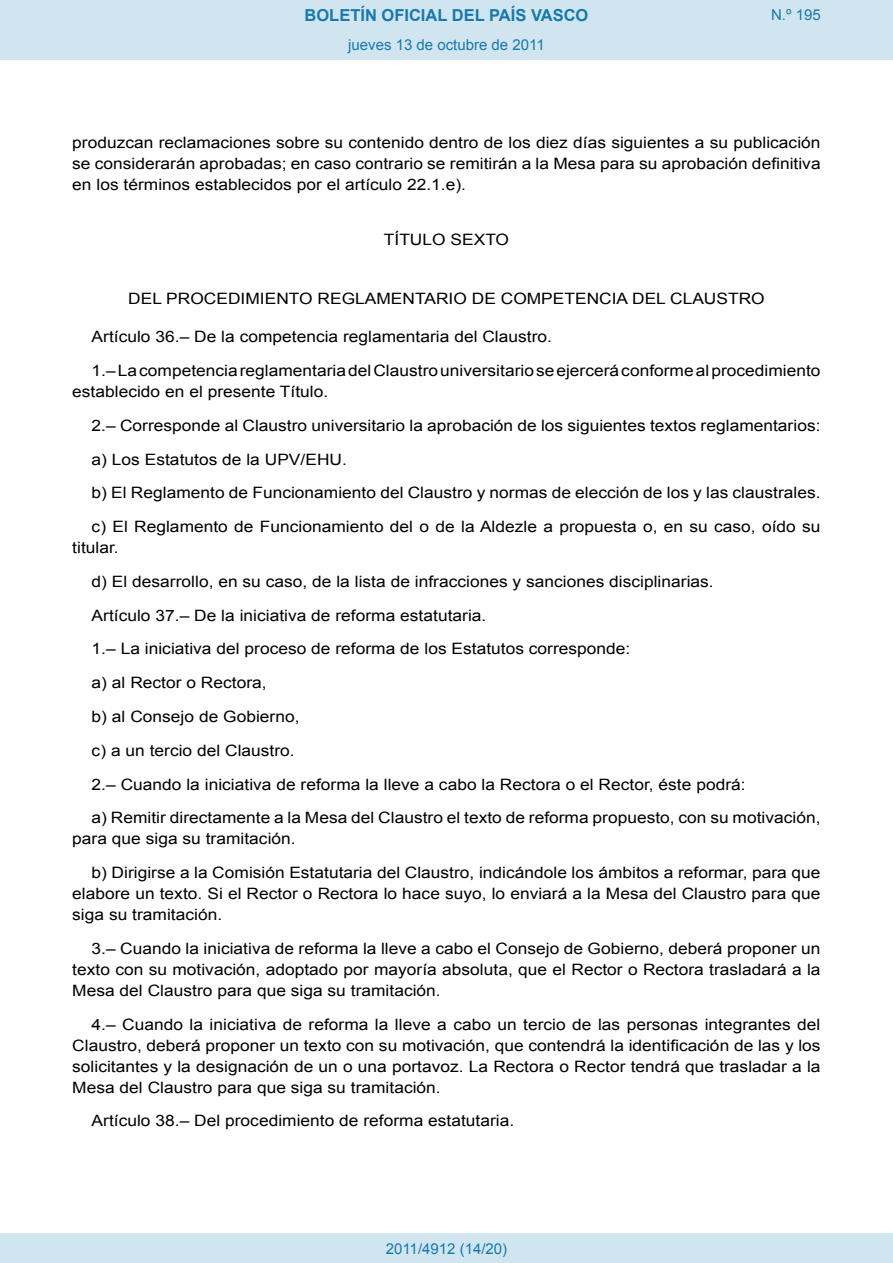
<style>
.page{position:relative;width:893px;height:1263px;background:#fff}
.page>*{position:absolute;margin:0;border:0;box-sizing:border-box;transform-origin:0 0}
.t1{font:700 16.5px "Arial";color:#1879ad}
.BOPVDetalle{font:15.6px/21px "Arial";color:#000;text-align:justify;scale:1.11 1}
.BOPVClave{font:15.6px "Arial";color:#000;scale:1.11 1}
.Paginacion_Centro{font:15px "Arial";color:#1879ad}
</style>
<div class="page">
<div style="left:0;top:0;width:893px;height:60px;background:#d0e5f0"></div>
<div style="left:0;top:1233px;width:893px;height:30px;background:#d0e5f0"></div>
<p class="t1" style="left:305px;top:4px;width:285px">BOLETÍN OFICIAL DEL PAÍS VASCO</p>
<p class="Paginacion_Centro" style="left:348px;top:35px;width:198px">jueves 13 de octubre de 2011</p>
<p class="Paginacion_Centro" style="left:771px;top:5px;width:51px">N.º 195</p>
<p class="BOPVDetalle" style="left:72px;top:132px;width:676px">produzcan reclamaciones sobre su contenido dentro de los diez días siguientes a su publicación se considerarán aprobadas; en caso contrario se remitirán a la Mesa para su aprobación definitiva en los términos establecidos por el artículo 22.1.e).</p>
<p class="BOPVClave" style="left:384px;top:229px;width:114px">TÍTULO SEXTO</p>
<p class="BOPVClave" style="left:128px;top:289px;width:575px">DEL PROCEDIMIENTO REGLAMENTARIO DE COMPETENCIA DEL CLAUSTRO</p>
<p class="BOPVDetalle" style="left:92px;top:327px;width:416px">Artículo 36.– De la competencia reglamentaria del Claustro.</p>
<p class="BOPVDetalle" style="left:72px;top:360px;width:676px;text-indent:19px">1.– La competencia reglamentaria del Claustro universitario se ejercerá conforme al procedimiento establecido en el presente Título.</p>
<p class="BOPVDetalle" style="left:92px;top:415px;width:658px">2.– Corresponde al Claustro universitario la aprobación de los siguientes textos reglamentarios:</p>
<p class="BOPVDetalle" style="left:92px;top:449px;width:231px">a) Los Estatutos de la UPV/EHU.</p>
<p class="BOPVDetalle" style="left:92px;top:483px;width:658px">b) El Reglamento de Funcionamiento del Claustro y normas de elección de los y las claustrales.</p>
<p class="BOPVDetalle" style="left:72px;top:516px;width:676px;text-indent:19px">c) El Reglamento de Funcionamiento del o de la Aldezle a propuesta o, en su caso, oído su titular.</p>
<p class="BOPVDetalle" style="left:92px;top:571px;width:562px">d) El desarrollo, en su caso, de la lista de infracciones y sanciones disciplinarias.</p>
<p class="BOPVDetalle" style="left:92px;top:605px;width:357px">Artículo 37.– De la iniciativa de reforma estatutaria.</p>
<p class="BOPVDetalle" style="left:92px;top:639px;width:487px">1.– La iniciativa del proceso de reforma de los Estatutos corresponde:</p>
<p class="BOPVDetalle" style="left:92px;top:672px;width:159px">a) al Rector o Rectora,</p>
<p class="BOPVDetalle" style="left:92px;top:706px;width:189px">b) al Consejo de Gobierno,</p>
<p class="BOPVDetalle" style="left:92px;top:740px;width:185px">c) a un tercio del Claustro.</p>
<p class="BOPVDetalle" style="left:92px;top:774px;width:591px">2.– Cuando la iniciativa de reforma la lleve a cabo la Rectora o el Rector, éste podrá:</p>
<p class="BOPVDetalle" style="left:72px;top:807px;width:676px;text-indent:19px">a) Remitir directamente a la Mesa del Claustro el texto de reforma propuesto, con su motivación, para que siga su tramitación.</p>
<p class="BOPVDetalle" style="left:72px;top:862px;width:676px;text-indent:19px">b) Dirigirse a la Comisión Estatutaria del Claustro, indicándole los ámbitos a reformar, para que elabore un texto. Si el Rector o Rectora lo hace suyo, lo enviará a la Mesa del Claustro para que siga su tramitación.</p>
<p class="BOPVDetalle" style="left:72px;top:938px;width:676px;text-indent:19px">3.– Cuando la iniciativa de reforma la lleve a cabo el Consejo de Gobierno, deberá proponer un texto con su motivación, adoptado por mayoría absoluta, que el Rector o Rectora trasladará a la Mesa del Claustro para que siga su tramitación.</p>
<p class="BOPVDetalle" style="left:72px;top:1014px;width:676px;text-indent:19px">4.– Cuando la iniciativa de reforma la lleve a cabo un tercio de las personas integrantes del Claustro, deberá proponer un texto con su motivación, que contendrá la identificación de las y los solicitantes y la designación de un o una portavoz. La Rectora o Rector tendrá que trasladar a la Mesa del Claustro para que siga su tramitación.</p>
<p class="BOPVDetalle" style="left:92px;top:1110px;width:382px">Artículo 38.– Del procedimiento de reforma estatutaria.</p>
<p class="Paginacion_Centro" style="left:386px;top:1238px;width:123px">2011/4912 (14/20)</p>
</div>
